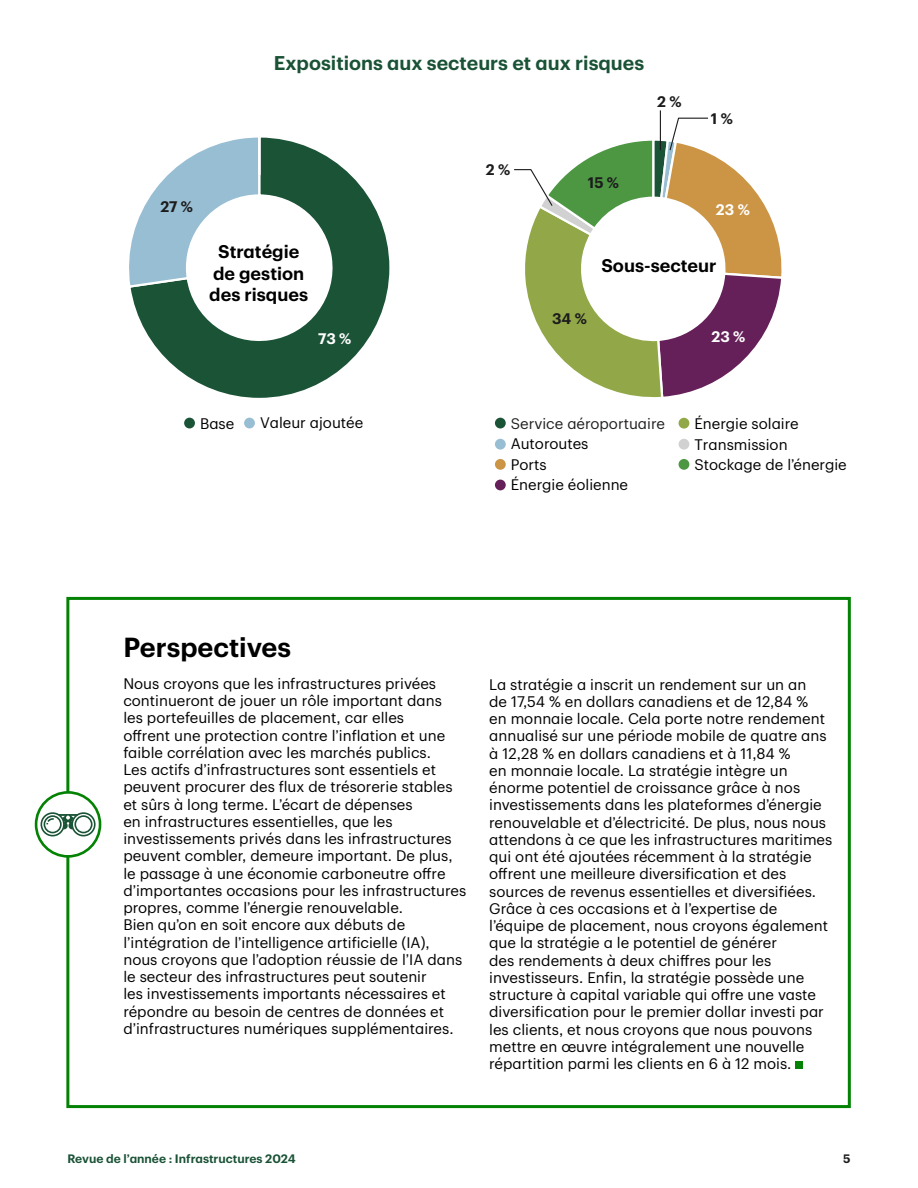
<style>
.page{position:relative;width:918px;height:1188px;background:#fff}
.page>*{position:absolute;margin:0;border:0;box-sizing:border-box;transform-origin:0 0}
.t1{font:600 27px "TD Graphik";color:#000}
.t2{font:600 19.5px "TD Graphik";color:#1a5236}
.t3{font:600 18px/21.6px "TD Graphik";color:#000;text-align:center}
.t4{font:15px/17.2px "TD Graphik";color:#000}
.t5{font:15px "TD Graphik";color:#221f1f}
.t6{font:600 15px "TD Graphik";color:#1c1c1c}
.t7{font:600 15px "TD Graphik";color:#fefefe}
.t8{font:600 12px "TD Graphik";color:#1a5236}
.t9{font:600 12px "TD Graphik";color:#1c1c1c}
</style>
<div class="page">
<svg style="left:130px;top:137px;width:260px;height:261px"></svg>
<svg style="left:129px;top:136px;width:132px;height:153px"></svg>
<hr style="left:258px;top:137px;width:3px;height:38px;background:#fff">
<div style="left:184px;top:418px;width:11px;height:10px;background:#1a5336;border-radius:50%"></div>
<div style="left:244px;top:418px;width:11px;height:10px;background:#98bed3;border-radius:50%"></div>
<hr style="left:660px;top:110px;width:1px;height:40px;background:#1c1c1c">
<svg style="left:514px;top:117px;width:268px;height:281px"></svg>
<div style="left:495px;top:418px;width:11px;height:10px;background:#1a5336;border-radius:50%"></div>
<div style="left:495px;top:439px;width:11px;height:11px;background:#98bed3;border-radius:50%"></div>
<div style="left:495px;top:459px;width:11px;height:11px;background:#cb9545;border-radius:50%"></div>
<div style="left:495px;top:480px;width:11px;height:10px;background:#662059;border-radius:50%"></div>
<div style="left:679px;top:418px;width:10px;height:11px;background:#92a848;border-radius:50%"></div>
<div style="left:679px;top:439px;width:10px;height:11px;background:#d1d1d1;border-radius:50%"></div>
<div style="left:679px;top:459px;width:10px;height:11px;background:#4d9743;border-radius:50%"></div>
<div style="left:795px;top:1061px;width:8px;height:8px;background:#038203"></div>
<div style="left:66px;top:597px;width:785px;height:511px;border:3px solid #038203"></div>
<svg style="left:36px;top:792px;width:64px;height:64px"></svg>
<div style="left:41px;top:812px;width:24px;height:24px;border:2px solid #1a5336;border-radius:50%"></div>
<div style="left:44px;top:815px;width:18px;height:18px;border:2px solid #1a5336;border-radius:50%"></div>
<svg style="left:46px;top:814px;width:33px;height:16px"></svg>
<div style="left:71px;top:812px;width:25px;height:24px;border:2px solid #1a5336;border-radius:50%"></div>
<div style="left:74px;top:815px;width:19px;height:18px;border:2px solid #1a5336;border-radius:50%"></div>
<div style="left:35px;top:791px;width:66px;height:67px;border:3px solid #038203;border-radius:50%"></div>
<p class="t6" style="left:160px;top:195px;width:34px">27 %</p>
<h3 class="t2" style="left:274px;top:48px;width:372px">Expositions aux secteurs et aux risques</h3>
<p class="t6" style="left:657px;top:90px;width:26px">2%</p>
<p class="t6" style="left:486px;top:158px;width:26px">2 %</p>
<p class="t6" style="left:588px;top:171px;width:33px">15 %</p>
<p class="t6" style="left:711px;top:107px;width:23px">1%</p>
<p class="t7" style="left:716px;top:198px;width:35px">23 %</p>
<p class="t3" style="left:209px;top:239px;width:100px">Stratégie de gestion des risques</p>
<p class="t7" style="left:318px;top:327px;width:35px">73 %</p>
<p class="t3" style="left:601px;top:254px;width:117px">Sous-secteur</p>
<p class="t6" style="left:552px;top:307px;width:36px">34 %</p>
<p class="t7" style="left:711px;top:325px;width:35px">23 %</p>
<p class="t4" style="left:200px;top:413px;width:36px">Base</p>
<p class="t4" style="left:260px;top:413px;width:105px">Valeur ajoutée</p>
<p class="t5" style="left:511px;top:412px;width:156px">Service aéroportuaire</p>
<p class="t4" style="left:511px;top:432px;width:119px;line-height:20.5px">Autoroutes<br>Ports<br>Énergie éolienne</p>
<p class="t4" style="left:694px;top:412px;width:154px;line-height:20.5px">Énergie solaire<br>Transmission<br>Stockage de l’énergie</p>
<h2 class="t1" style="left:123px;top:626px;width:169px">Perspectives</h2>
<p class="t4" style="left:123px;top:674px;width:344px">Nous croyons que les infrastructures privées continueront de jouer un rôle important dans<br>les portefeuilles de placement, car elles<br>offrent une protection contre l’inflation et une faible corrélation avec les marchés publics.<br>Les actifs d’infrastructures sont essentiels et peuvent procurer des flux de trésorerie stables et sûrs à long terme. L’écart de dépenses<br>en infrastructures essentielles, que les investissements privés dans les infrastructures peuvent combler, demeure important. De plus, le passage à une économie carboneutre offre d’importantes occasions pour les infrastructures propres, comme l’énergie renouvelable.<br>Bien qu’on en soit encore aux débuts de l’intégration de l’intelligence artificielle (IA), nous croyons que l’adoption réussie de l’IA dans le secteur des infrastructures peut soutenir<br>les investissements importants nécessaires et répondre au besoin de centres de données et d’infrastructures numériques supplémentaires.</p>
<p class="t4" style="left:489px;top:674px;width:345px">La stratégie a inscrit un rendement sur un an<br>de 17,54 % en dollars canadiens et de 12,84 %<br>en monnaie locale. Cela porte notre rendement annualisé sur une période mobile de quatre ans à 12,28 % en dollars canadiens et à 11,84 %<br>en monnaie locale. La stratégie intègre un énorme potentiel de croissance grâce à nos investissements dans les plateformes d’énergie renouvelable et d’électricité. De plus, nous nous attendons à ce que les infrastructures maritimes qui ont été ajoutées récemment à la stratégie offrent une meilleure diversification et des sources de revenus essentielles et diversifiées.<br>Grâce à ces occasions et à l’expertise de l’équipe de placement, nous croyons également que la stratégie a le potentiel de générer<br>des rendements à deux chiffres pour les investisseurs. Enfin, la stratégie possède une structure à capital variable qui offre une vaste diversification pour le premier dollar investi par les clients, et nous croyons que nous pouvons mettre en œuvre intégralement une nouvelle répartition parmi les clients en 6 à 12 mois.</p>
<p class="t8" style="left:68px;top:1150px;width:230px">Revue de l’année : Infrastructures 2024</p>
<p class="t9" style="left:843px;top:1150px;width:9px">5</p>
</div>
